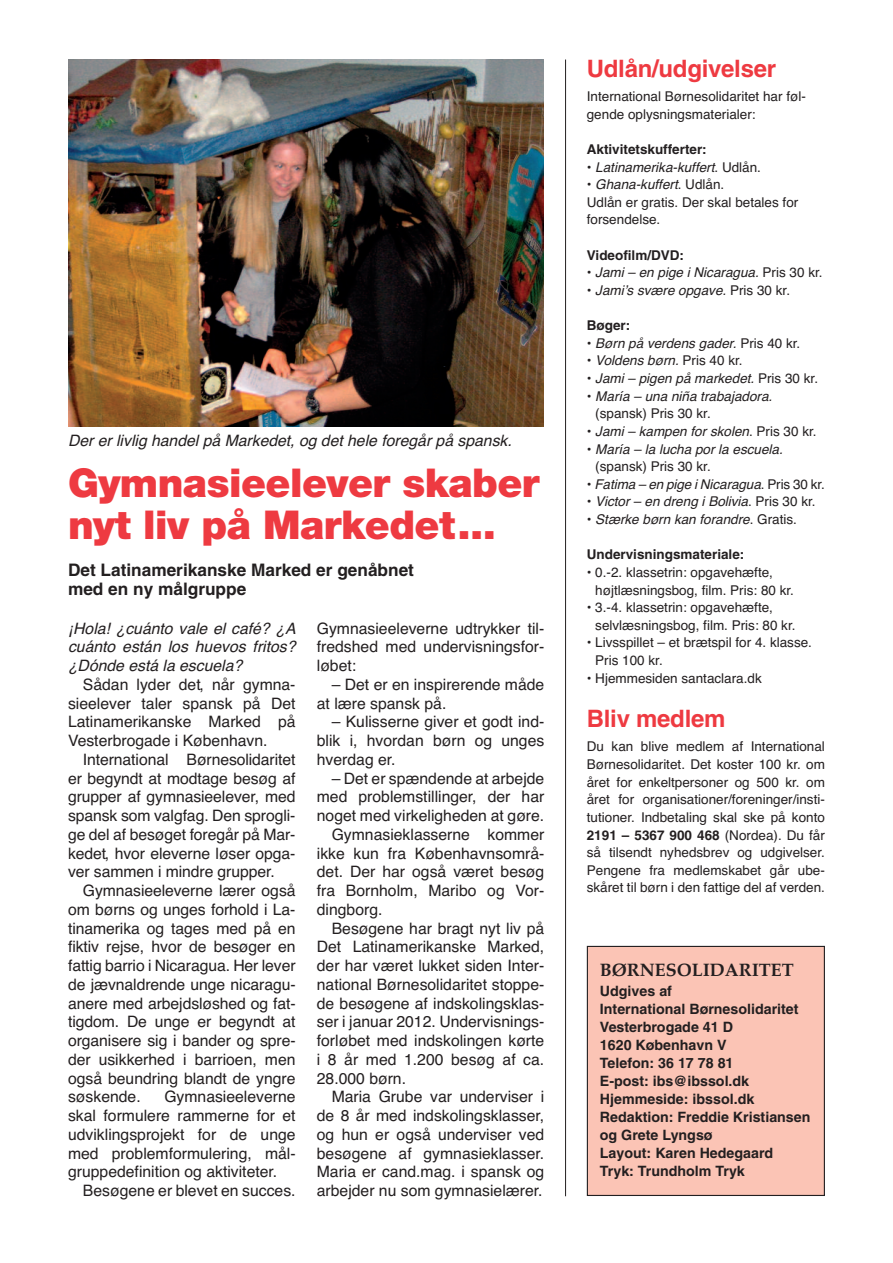
<style>
.page{position:relative;width:893px;height:1263px;background:#fff}
.page>*{position:absolute;margin:0;border:0;box-sizing:border-box;transform-origin:0 0}
.t1{font:900 39.75px/42px "Helvetica Neue";letter-spacing:-.015em;color:#ee3a41}
.t2{font:700 24px "Helvetica";letter-spacing:-.01em;color:#ee3a41}
.t3{font:700 18px "Palatino";color:#231f20}
.t4{font:700 17.25px/18.8px "Helvetica";color:#231f20}
.t5{font:15.75px/18.8px "Helvetica";color:#231f20;text-align:justify}
.t6{font:italic 15.75px/18.8px "Helvetica";color:#231f20;text-align:justify}
.t7{font:700 14.25px/18px "Helvetica";color:#231f20}
.t8{font:13.5px/17.7px "Helvetica";color:#231f20}
.t9{font:italic 13.5px/17.7px "Helvetica";color:#231f20}
.t10{font:700 13.5px "Helvetica";color:#231f20}
.s1{font-style:normal}
.s2{font-style:italic}
.s3{font-weight:700}
</style>
<div class="page">
<div style="left:588px;top:947px;width:236px;height:248px;background:#fbc4b5"></div>
<div style="left:587px;top:946px;width:238px;height:250px;border:1px solid #231f20"></div>
<hr style="left:565px;top:60px;width:1px;height:1136px;background:#231f20">
<img style="left:68px;top:60px;width:475px;height:367px">
<p class="t6" style="left:68px;top:431px;width:445px">Der er livlig handel på Markedet, og det hele foregår på spansk.</p>
<h1 class="t1" style="left:68px;top:465px;width:473px">Gymnasieelever skaber nyt liv på Markedet...</h1>
<p class="t4" style="left:68px;top:562px;width:347px">Det Latinamerikanske Marked er genåbnet med en ny målgruppe</p>
<p class="t6" style="left:68px;top:619px;width:229px">¡Hola! ¿cuánto vale el café? ¿A cuánto están los huevos fritos? ¿Dónde está la escuela?</p>
<p class="t5" style="left:68px;top:675px;width:229px;text-indent:15px">Sådan lyder det, når gymna&shy;sieelever taler spansk på Det Latinamerikanske Marked på Vesterbrogade i København.</p>
<p class="t5" style="left:68px;top:750px;width:229px;text-indent:15px">International Børnesolidaritet er begyndt at modtage besøg af grupper af gymnasieelever, med spansk som valgfag. Den sprogli&shy;ge del af besøget foregår på Mar&shy;kedet, hvor eleverne løser opga&shy;ver sammen i mindre grupper.</p>
<p class="t5" style="left:68px;top:881px;width:229px;text-indent:15px">Gymnasieeleverne lærer også om børns og unges forhold i La&shy;tinamerika og tages med på en fiktiv rejse, hvor de besøger en fattig barrio i Nicaragua. Her lever de jævnaldrende unge nicaragu&shy;anere med arbejdsløshed og fat&shy;tigdom. De unge er begyndt at organisere sig i bander og spre&shy;der usikkerhed i barrioen, men også beundring blandt de yngre søskende.</p>
<p class="t5" style="left:68px;top:1087px;width:229px;text-indent:96px">Gymnasieeleverne skal formulere rammerne for et udviklingsprojekt for de unge med problemformulering, mål&shy;gruppedefinition og aktiviteter.</p>
<p class="t5" style="left:83px;top:1181px;width:214px">Besøgene er blevet en succes.</p>
<p class="t5" style="left:317px;top:619px;width:229px">Gymnasieeleverne udtrykker til&shy;fredshed med undervisningsfor&shy;løbet:</p>
<p class="t5" style="left:317px;top:675px;width:229px;text-indent:15px">– Det er en inspirerende måde at lære spansk på.</p>
<p class="t5" style="left:317px;top:712px;width:229px;text-indent:15px">– Kulisserne giver et godt ind&shy;blik i, hvordan børn og unges hverdag er.</p>
<p class="t5" style="left:332px;top:769px;width:214px">– Det er spændende at arbejde</p>
<p class="t5" style="left:317px;top:787px;width:229px">med problemstillinger, der har</p>
<p class="t5" style="left:317px;top:806px;width:229px">noget med virkeligheden at gøre.</p>
<p class="t5" style="left:332px;top:825px;width:214px">Gymnasieklasserne kommer</p>
<p class="t5" style="left:317px;top:844px;width:229px">ikke kun fra Københavnsområ-</p>
<p class="t5" style="left:317px;top:862px;width:229px">det. Der har også været besøg</p>
<p class="t5" style="left:317px;top:881px;width:229px">fra Bornholm, Maribo og Vor-</p>
<p class="t5" style="left:317px;top:900px;width:67px">dingborg.</p>
<p class="t5" style="left:332px;top:919px;width:214px">Besøgene har bragt nyt liv på</p>
<p class="t5" style="left:317px;top:938px;width:229px">Det Latinamerikanske Marked,</p>
<p class="t5" style="left:317px;top:956px;width:229px">der har været lukket siden Inter-</p>
<p class="t5" style="left:317px;top:975px;width:229px">national Børnesolidaritet stoppe-</p>
<p class="t5" style="left:317px;top:994px;width:229px">de besøgene af indskolingsklas-</p>
<p class="t5" style="left:317px;top:1013px;width:229px">ser i januar 2012. Undervisnings-</p>
<p class="t5" style="left:317px;top:1031px;width:229px">forløbet med indskolingen kørte</p>
<p class="t5" style="left:317px;top:1050px;width:229px">i 8 år med 1.200 besøg af ca.</p>
<p class="t5" style="left:317px;top:1069px;width:91px">28.000 børn.</p>
<p class="t5" style="left:332px;top:1088px;width:214px">Maria Grube var underviser i</p>
<p class="t5" style="left:317px;top:1106px;width:229px">de 8 år med indskolingsklasser,</p>
<p class="t5" style="left:317px;top:1125px;width:229px">og hun er også underviser ved</p>
<p class="t5" style="left:317px;top:1144px;width:229px">besøgene af gymnasieklasser.</p>
<p class="t5" style="left:317px;top:1163px;width:229px">Maria er cand.mag. i spansk og</p>
<p class="t5" style="left:317px;top:1181px;width:227px">arbejder nu som gymnasielærer.</p>
<h2 class="t2" style="left:587px;top:60px;width:191px">Udlån/udgivelser</h2>
<p class="t8" style="left:587px;top:88px;width:221px">International Børnesolidaritet har føl&shy;gende oplysningsmaterialer:</p>
<p class="t10" style="left:587px;top:144px;width:121px">Aktivitetskufferter:</p>
<p class="t9" style="left:587px;top:158px;width:176px"><span class="s1">•</span> Latinamerika-kuffert<span class="s1">. Udlån.</span></p>
<p class="t8" style="left:587px;top:176px;width:213px">• <span class="s2">Ghana-kuffert</span>. Udlån.<br>Udlån er gratis. Der skal betales for forsendelse.</p>
<p class="t10" style="left:587px;top:250px;width:99px">Videofilm/DVD:</p>
<p class="t9" style="left:587px;top:264px;width:237px"><span class="s1">•</span> Jami – en pige i Nicaragua. <span class="s1">Pris 30 kr.</span></p>
<p class="t9" style="left:587px;top:281px;width:205px"><span class="s1">•</span> Jami’s svære opgave. <span class="s1">Pris 30 kr.</span></p>
<p class="t10" style="left:587px;top:320px;width:45px">Bøger:</p>
<p class="t9" style="left:587px;top:334px;width:215px"><span class="s1">•</span> Børn på verdens gader. <span class="s1">Pris 40 kr.</span></p>
<p class="t9" style="left:587px;top:352px;width:157px"><span class="s1">•</span> Voldens børn. <span class="s1">Pris 40 kr.</span></p>
<p class="t9" style="left:587px;top:370px;width:233px"><span class="s1">•</span> Jami – pigen på markedet. <span class="s1">Pris 30 kr.</span></p>
<p class="t9" style="left:595px;top:387px;width:179px;text-indent:-8px"><span class="s1">•</span> María – una niña trabajadora. <span class="s1">(spansk) Pris 30 kr.</span></p>
<p class="t9" style="left:587px;top:422px;width:231px"><span class="s1">•</span> Jami – kampen for skolen<span class="s1">. Pris 30 kr.</span></p>
<p class="t9" style="left:595px;top:440px;width:189px;text-indent:-8px"><span class="s1">•</span> María – la lucha por la escuela. <span class="s1">(spansk) Pris 30 kr.</span></p>
<p class="t9" style="left:587px;top:475px;width:240px"><span class="s1">•</span> Fatima – en pige i Nicaragua<span class="s1">. Pris 30 kr.</span></p>
<p class="t9" style="left:587px;top:493px;width:230px"><span class="s1">•</span> Victor – en dreng i Bolivia<span class="s1">. Pris 30 kr.</span></p>
<p class="t9" style="left:587px;top:511px;width:212px"><span class="s1">•</span> Stærke børn kan forandre<span class="s1">. Gratis.</span></p>
<p class="t10" style="left:587px;top:550px;width:159px">Undervisningsmateriale:</p>
<p class="t8" style="left:595px;top:563px;width:200px;text-indent:-8px">• 0.-2. klassetrin: opgavehæfte, højtlæsningsbog, film. Pris: 80 kr.</p>
<p class="t8" style="left:595px;top:599px;width:202px;text-indent:-8px">• 3.-4. klassetrin: opgavehæfte, selvlæsningsbog, film. Pris: 80 kr.</p>
<p class="t8" style="left:595px;top:634px;width:218px;text-indent:-8px">• Livsspillet – et brætspil for 4. klasse.<br>Pris 100 kr.</p>
<p class="t8" style="left:587px;top:669px;width:176px">• Hjemmesiden santaclara.dk</p>
<h2 class="t2" style="left:587px;top:710px;width:140px">Bliv medlem</h2>
<p class="t8" style="left:587px;top:738px;width:240px;text-align:justify">Du kan blive medlem af International Børnesolidaritet. Det koster 100 kr. om året for enkeltpersoner og 500 kr. om året for organisationer/foreninger/insti&shy;tutioner. Indbetaling skal ske på konto <span class="s3">2191 – 5367 900 468</span> (Nordea). Du får så tilsendt nyhedsbrev og udgivelser.<br>Pengene fra medlemskabet går ube&shy;skåret til børn i den fattige del af verden.</p>
<p class="t3" style="left:600px;top:959px;width:195px">BØRNESOLIDARITET</p>
<p class="t7" style="left:600px;top:983px;width:212px">Udgives af<br>International Børnesolidaritet<br>Vesterbrogade 41 D<br>1620 København V<br>Telefon: 36 17 78 81<br>E-post: ibs@ibssol.dk<br>Hjemmeside: ibssol.dk<br>Redaktion: Freddie Kristiansen og Grete Lyngsø<br>Layout: Karen Hedegaard<br>Tryk: Trundholm Tryk</p>
</div>
